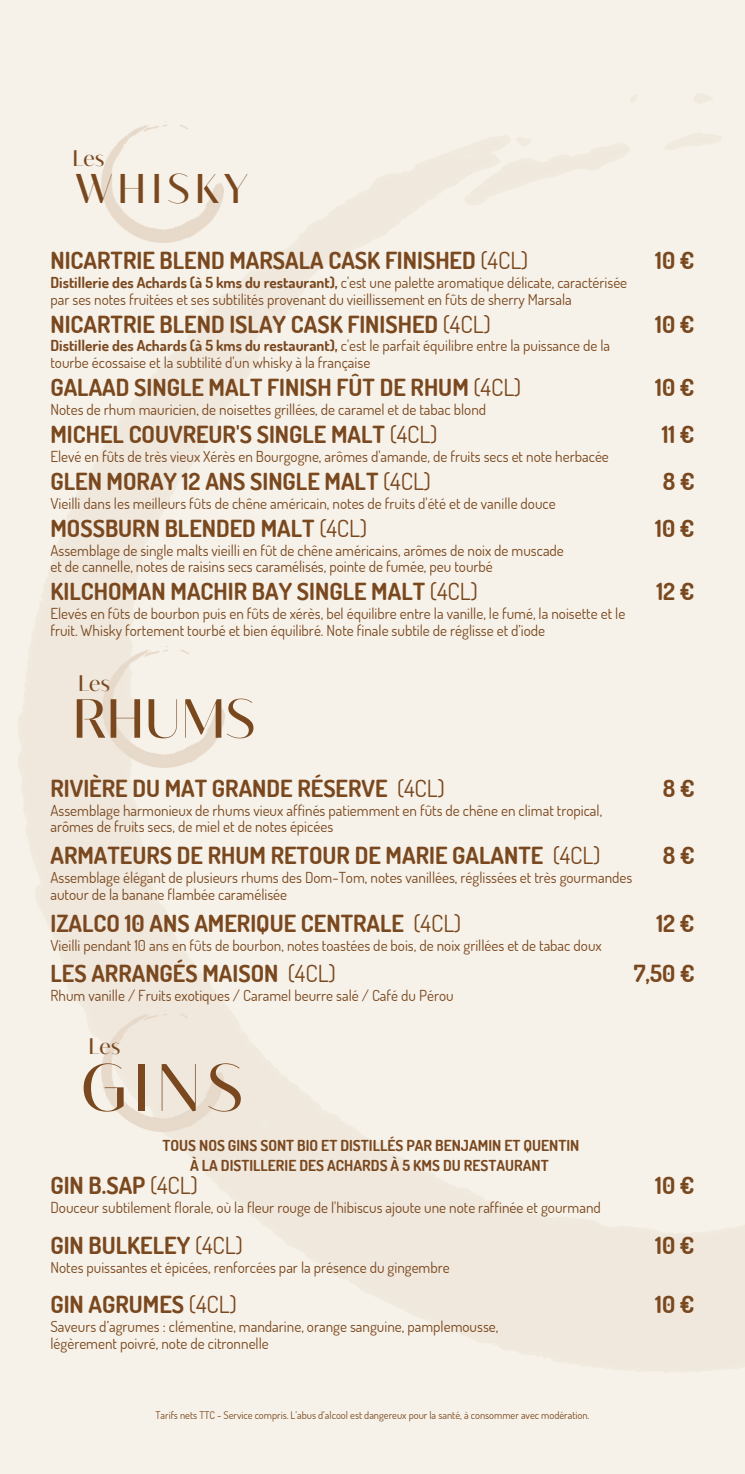
<style>
.page{position:relative;width:745px;height:1474px;background:#fff}
.page>*{position:absolute;margin:0;border:0;box-sizing:border-box;transform-origin:0 0}
.t1{font:66.67px "Blacker Sans Display";color:#7a481f}
.t2{font:54.77px "Blacker Sans Display";color:#7a481f}
.t3{font:41.3px "Blacker Sans Display";letter-spacing:.13em;color:#7a481f}
.t4{font:700 23.62px "Dosis";color:#7a481f}
.t5{font:22.4px "Blacker Sans Display";color:#7a481f}
.t6{font:15.22px/16.4px "Dosis";color:#7a481f}
.t7{font:700 15.22px/20.1px "Dosis";color:#7a481f;text-align:center}
.t8{font:10.5px "Dosis";color:#7a481f}
.s1{font-weight:400}
.s2{font-weight:700}
</style>
<div class="page">
<div style="left:0;top:0;width:744px;height:1474px;background:#f7f2e9"></div>
<img style="left:101px;top:122px;width:122px;height:121px">
<img style="left:102px;top:647px;width:122px;height:120px">
<img style="left:101px;top:1011px;width:122px;height:121px">
<h5 class="t5" style="left:72px;top:144px;width:33px">Les</h5>
<p class="t3" style="left:76px;top:163px;width:174px">WHISKY</p>
<h3 class="t4" style="left:50px;top:245px;width:479px">NICARTRIE BLEND MARSALA CASK FINISHED <span class="s1">(4CL)</span></h3>
<p class="t6" style="left:50px;top:274px;width:578px"><span class="s2">Distillerie des Achards (à 5 kms du restaurant),</span> c'est une palette aromatique délicate, caractérisée par ses notes fruitées et ses subtilités provenant du vieillissement en fûts de sherry Marsala</p>
<h3 class="t4" style="left:50px;top:308px;width:441px">NICARTRIE BLEND ISLAY CASK FINISHED <span class="s1">(4CL)</span></h3>
<p class="t6" style="left:50px;top:337px;width:561px"><span class="s2">Distillerie des Achards (à 5 kms du restaurant),</span> c'est le parfait équilibre entre la puissance de la tourbe écossaise et la subtilité d'un whisky à la française</p>
<h3 class="t4" style="left:50px;top:372px;width:472px">GALAAD SINGLE MALT FINISH FÛT DE RHUM <span class="s1">(4CL)</span></h3>
<p class="t6" style="left:50px;top:401px;width:437px">Notes de rhum mauricien, de noisettes grillées, de caramel et de tabac blond</p>
<h3 class="t4" style="left:50px;top:418px;width:388px">MICHEL COUVREUR'S SINGLE MALT <span class="s1">(4CL)</span></h3>
<p class="t6" style="left:50px;top:447px;width:559px">Elevé en fûts de très vieux Xérès en Bourgogne, arômes d'amande, de fruits secs et note herbacée</p>
<h3 class="t4" style="left:50px;top:465px;width:382px">GLEN MORAY 12 ANS SINGLE MALT <span class="s1">(4CL)</span></h3>
<p class="t6" style="left:50px;top:494px;width:506px">Vieilli dans les meilleurs fûts de chêne américain, notes de fruits d'été et de vanille douce</p>
<h3 class="t4" style="left:50px;top:512px;width:318px">MOSSBURN BLENDED MALT <span class="s1">(4CL)</span></h3>
<p class="t6" style="left:50px;top:541px;width:514px">Assemblage de single malts vieilli en fût de chêne américains, arômes de noix de muscade et de cannelle, notes de raisins secs caramélisés, pointe de fumée, peu tourbé</p>
<h3 class="t4" style="left:50px;top:576px;width:428px">KILCHOMAN MACHIR BAY SINGLE MALT <span class="s1">(4CL)</span></h3>
<p class="t6" style="left:50px;top:605px;width:576px">Elevés en fûts de bourbon puis en fûts de xérès, bel équilibre entre la vanille, le fumé, la noisette et le fruit. Whisky fortement tourbé et bien équilibré. Note finale subtile de réglisse et d’iode</p>
<h4 class="t5" style="left:78px;top:669px;width:33px">Les</h4>
<h4 class="t2" style="left:72px;top:684px;width:184px">RHUMS</h4>
<h5 class="t4" style="left:50px;top:773px;width:396px">RIVIÈRE DU MAT GRANDE RÉSERVE <span class="s1">(4CL)</span></h5>
<h2 class="t6" style="left:50px;top:802px;width:553px">Assemblage harmonieux de rhums vieux affinés patiemment en fûts de chêne en climat tropical, arômes de fruits secs, de miel et de notes épicées</h2>
<h3 class="t4" style="left:50px;top:840px;width:551px">ARMATEURS DE RHUM RETOUR DE MARIE GALANTE <span class="s1">(4CL)</span></h3>
<p class="t6" style="left:50px;top:869px;width:583px">Assemblage élégant de plusieurs rhums des Dom-Tom, notes vanillées, réglissées et très gourmandes autour de la banane flambée caramélisée</p>
<h3 class="t4" style="left:50px;top:907px;width:412px">IZALCO 10 ANS AMERIQUE CENTRALE <span class="s1">(4CL)</span></h3>
<p class="t6" style="left:50px;top:936px;width:552px">Vieilli pendant 10 ans en fûts de bourbon, notes toastées de bois, de noix grillées et de tabac doux</p>
<p class="t4" style="left:655px;top:245px;width:41px">10€</p>
<h4 class="t4" style="left:655px;top:308px;width:41px">10€</h4>
<h4 class="t4" style="left:655px;top:372px;width:41px">10€</h4>
<h4 class="t4" style="left:661px;top:418px;width:34px">11€</h4>
<p class="t4" style="left:662px;top:465px;width:33px">8€</p>
<h4 class="t4" style="left:655px;top:512px;width:41px">10€</h4>
<h4 class="t4" style="left:656px;top:576px;width:39px">12€</h4>
<p class="t4" style="left:662px;top:773px;width:33px">8€</p>
<h4 class="t4" style="left:662px;top:840px;width:33px">8€</h4>
<h4 class="t4" style="left:656px;top:907px;width:39px">12€</h4>
<h3 class="t4" style="left:50px;top:958px;width:286px">LES ARRANGÉS MAISON <span class="s1">(4CL)</span></h3>
<p class="t6" style="left:50px;top:987px;width:404px">Rhum vanille / Fruits exotiques / Caramel beurre salé / Café du Pérou</p>
<h5 class="t5" style="left:88px;top:1032px;width:33px">Les</h5>
<p class="t1" style="left:81px;top:1046px;width:163px">GINS</p>
<h1 class="t7" style="left:162px;top:1135px;width:418px">TOUS NOS GINS SONT BIO ET DISTILLÉS PAR BENJAMIN ET QUENTIN<br>À LA DISTILLERIE DES ACHARDS À 5 KMS DU RESTAURANT</h1>
<h3 class="t4" style="left:50px;top:1170px;width:149px">GIN B.SAP <span class="s1">(4CL)</span></h3>
<p class="t6" style="left:50px;top:1199px;width:551px">Douceur subtilement florale, où la fleur rouge de l'hibiscus ajoute une note raffinée et gourmand</p>
<h3 class="t4" style="left:50px;top:1229px;width:194px">GIN BULKELEY <span class="s1">(4CL)</span></h3>
<p class="t6" style="left:50px;top:1258px;width:400px">Notes puissantes et épicées, renforcées par la présence du gingembre</p>
<h3 class="t4" style="left:50px;top:1289px;width:188px">GIN AGRUMES <span class="s1">(4CL)</span></h3>
<p class="t6" style="left:50px;top:1318px;width:449px">Saveurs d’agrumes : clémentine, mandarine, orange sanguine, pamplemousse, légèrement poivré, note de citronnelle</p>
<h4 class="t8" style="left:155px;top:1408px;width:435px">Tarifs nets TTC - Service compris. L’abus d’alcool est dangereux pour la santé, à consommer avec modération.</h4>
<h4 class="t4" style="left:633px;top:958px;width:62px">7,50 €</h4>
<h6 class="t4" style="left:655px;top:1170px;width:41px">10€</h6>
<h4 class="t4" style="left:655px;top:1229px;width:41px">10€</h4>
<h4 class="t4" style="left:655px;top:1289px;width:41px">10€</h4>
</div>
